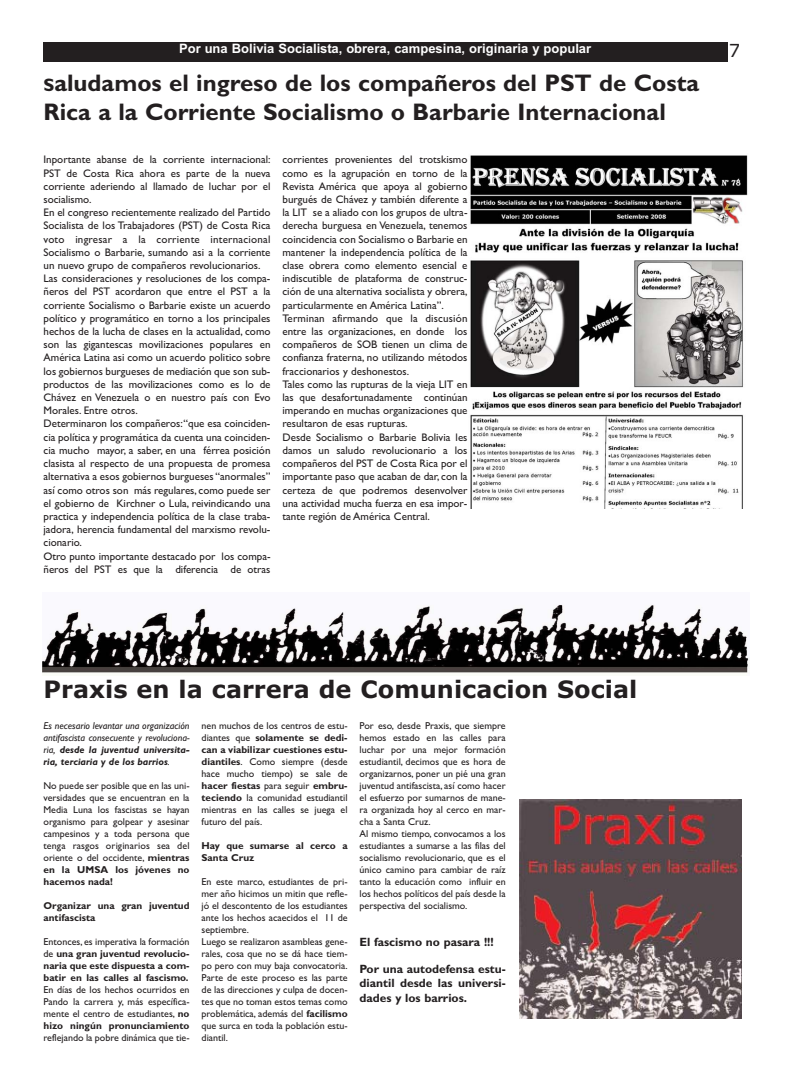
<style>
.page{position:relative;width:792px;height:1092px;background:#fff}
.page>*{position:absolute;margin:0;border:0;box-sizing:border-box;transform-origin:0 0}
.t1{font:700 24px/28.8px "Gill Sans";color:#231f20}
.t2{font:700 24px "Verdana";color:#231f20}
.t3{font:18px "Verdana";color:#231f20}
.t4{font:700 13px "Arial";color:#fff}
.t5{font:700 12px/14.4px "Gill Sans";color:#231f20;text-align:justify}
.t6{font:11px/13.2px "Gill Sans";color:#231f20}
.t7{font:10px/12px "Gill Sans";color:#231f20;text-align:justify}
.t8{font:700 10px/12px "Gill Sans";color:#231f20}
.t9{font:italic 10px/12px "Gill Sans";color:#231f20;text-align:justify}
.s1{font-size:18px}
.s2{font-weight:700}
.s3{font-weight:400}
</style>
<div class="page">
<div style="left:43px;top:43px;width:706px;height:19px;background:#231f20"></div>
<img style="left:519px;top:799px;width:223px;height:219px">
<img style="left:470px;top:155px;width:278px;height:353px">
<img style="left:43px;top:604px;width:706px;height:69px">
<div style="left:728px;top:43px;width:21px;height:19px;background:#fff"></div>
<p class="t4" style="left:179px;top:41px;width:414px">Por una Bolivia Socialista, obrera, campesina, originaria y popular</p>
<h1 class="t1" style="left:44px;top:69px;width:657px"><span class="s1">S</span>aludamos el ingreso de los compañeros del PST de Costa<br>Rica a la Corriente Socialismo o Barbarie Internacional</h1>
<p class="t6" style="left:44px;top:154px;width:229px">Inportante abanse de la corriente internacional:<br>PST de Costa Rica ahora es parte de la nueva corriente aderiendo al llamado de luchar por el socialismo.<br>En el congreso recientemente realizado del Partido Socialista de los Trabajadores (PST) de Costa Rica voto ingresar a la corriente internacional Socialismo o Barbarie, sumando asi a la corriente un nuevo grupo de compañeros revolucionarios.<br>Las consideraciones y resoluciones de los compa&shy;ñeros del PST acordaron que entre el PST a la corriente Socialismo o Barbarie existe un acuerdo político y programático en torno a los principales hechos de la lucha de clases en la actualidad, como son las gigantescas movilizaciones populares en América Latina asi como un acuerdo politico sobre los gobiernos burgueses de mediación que son sub&shy;productos de las movilizaciones como es lo de Chávez en Venezuela o en nuestro país con Evo Morales. Entre otros.<br>Determinaron los compañeros: “que esa coinciden&shy;cia política y programática da cuenta una coinciden&shy;cia mucho mayor, a saber, en una férrea posición clasista al respecto de una propuesta de promesa alternativa a esos gobiernos burgueses “anormales” así como otros son más regulares, como puede ser el gobierno de Kirchner o Lula, reivindicando una practica y independencia política de la clase traba&shy;jadora, herencia fundamental del marxismo revolu&shy;cionario.<br>Otro punto importante destacado por los compa&shy;ñeros del PST es que la diferencia de otras</p>
<p class="t6" style="left:283px;top:154px;width:187px">corrientes provenientes del trotskismo como es la agrupación en torno de la Revista América que apoya al gobierno burgués de Chávez y también diferente a la LIT se a aliado con los grupos de ultra&shy;derecha burguesa en Venezuela, tenemos coincidencia con Socialismo o Barbarie en mantener la independencia política de la clase obrera como elemento esencial e indiscutible de plataforma de construc&shy;ción de una alternativa socialista y obrera, particularmente en América Latina”.<br>Terminan afirmando que la discusión entre las organizaciones, en donde los compañeros de SOB tienen un clima de confianza fraterna, no utilizando métodos fraccionarios y deshonestos.<br>Tales como las rupturas de la vieja LIT en las que desafortunadamente continúan imperando en muchas organizaciones que resultaron de esas rupturas.<br>Desde Socialismo o Barbarie Bolivia les damos un saludo revolucionario a los compañeros del PST de Costa Rica por el importante paso que acaban de dar, con la certeza de que podremos desenvolver una actividad mucha fuerza en esa impor&shy;tante región de América Central.</p>
<h2 class="t3" style="left:729px;top:41px;width:13px">7</h2>
<h1 class="t2" style="left:44px;top:679px;width:595px">Praxis en la carrera de Comunicacion Social</h1>
<p class="t9" style="left:44px;top:720px;width:148px">Es necesario levantar una organización antifascista consecuente y revoluciona&shy;ria, <span class="s2">desde la juventud universita&shy;ria, terciaria y de los barrios</span>.</p>
<p class="t7" style="left:44px;top:780px;width:148px">No puede ser posible que en las uni&shy;versidades que se encuentran en la Media Luna los fascistas se hayan organismo para golpear y asesinar campesinos y a toda persona que tenga rasgos originarios sea del oriente o del occidente, <span class="s2">mientras en la UMSA los jóvenes no hacemos nada!</span></p>
<p class="t8" style="left:44px;top:899px;width:148px">Organizar una gran juventud antifascista</p>
<p class="t8" style="left:44px;top:935px;width:148px;text-align:justify"><span class="s3">Entonces, es imperativa la formación de</span> una gran juventud revolucio&shy;naria que este dispuesta a com&shy;batir en las calles al fascismo.</p>
<p class="t7" style="left:44px;top:984px;width:148px">En días de los hechos ocurridos en Pando la carrera y, más específica&shy;mente el centro de estudiantes, <span class="s2">no hizo ningún pronunciamiento</span></p>
<p class="t7" style="left:44px;top:1032px;width:148px">reflejando la pobre dinámica que tie-</p>
<p class="t7" style="left:202px;top:720px;width:148px">nen muchos de los centros de estu&shy;diantes que <span class="s2">solamente se dedi&shy;can a viabilizar cuestiones estu&shy;diantiles</span>. Como siempre (desde hace mucho tiempo) se sale de <span class="s2">hacer fiestas</span> para seguir <span class="s2">embru&shy;teciendo</span> la comunidad estudiantil mientras en las calles se juega el futuro del país.</p>
<p class="t8" style="left:202px;top:839px;width:148px">Hay que sumarse al cerco a<br>Santa Cruz</p>
<p class="t7" style="left:202px;top:876px;width:148px;text-align:left">En este marco, estudiantes de pri&shy;mer año hicimos un mitin que refle&shy;jó el descontento de los estudiantes ante los hechos acaecidos el 11 de septiembre.<br>Luego se realizaron asambleas gene&shy;rales, cosa que no se dá hace tiem&shy;po pero con muy baja convocatoria.<br>Parte de este proceso es las parte de las direcciones y culpa de docen&shy;tes que no toman estos temas como problemática, además del <span class="s2">facilismo </span>que surca en toda la población estu&shy;diantil.</p>
<p class="t7" style="left:360px;top:720px;width:148px;text-align:left">Por eso, desde Praxis, que siempre hemos estado en las calles para luchar por una mejor formación estudiantil, decimos que es hora de organizarnos, poner un pié una gran juventud antifascista, así como hacer el esfuerzo por sumarnos de mane&shy;ra organizada hoy al cerco en mar&shy;cha a Santa Cruz.<br>Al mismo tiempo, convocamos a los estudiantes a sumarse a las filas del socialismo revolucionario, que es el único camino para cambiar de raíz tanto la educación como influir en los hechos políticos del país desde la perspectiva del socialismo.</p>
<p class="t5" style="left:360px;top:935px;width:136px">El fascismo no pasara !!!</p>
<p class="t5" style="left:360px;top:961px;width:148px">Por una autodefensa estu&shy;diantil desde las universi&shy;dades y los barrios.</p>
</div>
